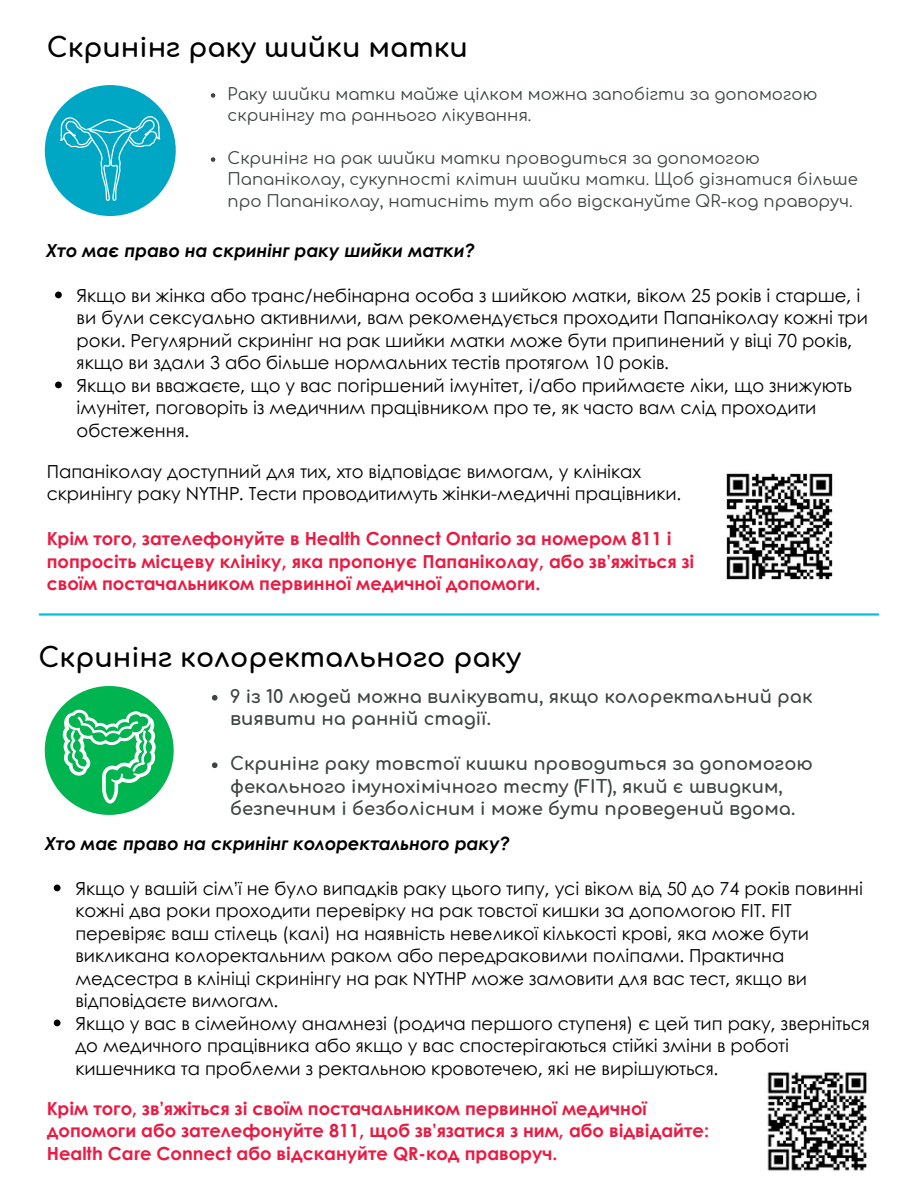
<style>
.page{position:relative;width:918px;height:1188px;background:#fff}
.page>*{position:absolute;margin:0;border:0;box-sizing:border-box;transform-origin:0 0}
.t1{font:700 27px "Comfortaa";color:#000}
.t2{font:18px/22.5px "Century Gothic";color:#000}
.t3{font:700 18px/22.5px "Century Gothic";color:#ea1b43}
.t4{font:700 18px/22.5px "Comfortaa";color:#3d4442}
.t5{font:italic 700 18px "Century Gothic";color:#000}
.t6{font:16.5px/21.3px "Comfortaa";color:#3d4442}
</style>
<div class="page">
<svg style="left:55px;top:292px;width:7px;height:6px"></svg>
<svg style="left:55px;top:382px;width:7px;height:6px"></svg>
<svg style="left:211px;top:93px;width:4px;height:5px"></svg>
<svg style="left:211px;top:157px;width:4px;height:5px"></svg>
<svg style="left:45px;top:85px;width:130px;height:131px"></svg>
<img style="left:726px;top:473px;width:107px;height:107px">
<svg style="left:212px;top:695px;width:6px;height:6px"></svg>
<svg style="left:212px;top:762px;width:6px;height:6px"></svg>
<svg style="left:45px;top:686px;width:129px;height:129px"></svg>
<svg style="left:54px;top:885px;width:7px;height:6px"></svg>
<svg style="left:54px;top:1020px;width:7px;height:6px"></svg>
<img style="left:767px;top:1072px;width:100px;height:99px">
<hr style="left:40px;top:613px;width:838px;height:3px;background:#00c1de">
<h1 class="t1" style="left:47px;top:34px;width:423px">Скринінг раку шийки матки</h1>
<h2 class="t6" style="left:228px;top:84px;width:591px">Раку шийки матки майже цілком можна запобігти за допомогою скринінгу та раннього лікування.</h2>
<p class="t6" style="left:228px;top:148px;width:632px">Скринінг на рак шийки матки проводиться за допомогою<br>Папаніколау, сукупності клітин шийки матки. Щоб дізнатися більше про Папаніколау, натисніть тут або відскануйте QR-код праворуч.</p>
<p class="t5" style="left:46px;top:236px;width:430px">Хто має право на скринінг раку шийки матки?</p>
<p class="t2" style="left:77px;top:283px;width:793px">Якщо ви жінка або транс/небінарна особа з шийкою матки, віком 25 років і старше, і ви були сексуально активними, вам рекомендується проходити Папаніколау кожні три роки. Регулярний скринінг на рак шийки матки може бути припинений у віці 70 років, якщо ви здали 3 або більше нормальних тестів протягом 10 років.</p>
<p class="t2" style="left:77px;top:373px;width:777px">Якщо ви вважаєте, що у вас погіршений імунітет, і/або приймаєте ліки, що знижують імунітет, поговоріть із медичним працівником про те, як часто вам слід проходити обстеження.</p>
<p class="t2" style="left:47px;top:459px;width:636px">Папаніколау доступний для тих, хто відповідає вимогам, у клініках скринінгу раку NYTHP. Тести проводитимуть жінки-медичні працівники.</p>
<p class="t3" style="left:47px;top:527px;width:649px">Крім того, зателефонуйте в Health Connect Ontario за номером 811 і попросіть місцеву клініку, яка пропонує Папаніколау, або зв’яжіться зі своїм постачальником первинної медичної допомоги.</p>
<p class="t1" style="left:39px;top:643px;width:484px">Скринінг колоректального раку</p>
<h1 class="t4" style="left:230px;top:686px;width:584px">9 із 10 людей можна вилікувати, якщо колоректальний рак виявити на ранній стадії.</h1>
<p class="t4" style="left:230px;top:753px;width:584px">Скринінг раку товстої кишки проводиться за допомогою фекального імунохімічного тесту (FIT), який є швидким, безпечним і безболісним і може бути проведений вдома.</p>
<p class="t5" style="left:45px;top:829px;width:466px">Хто має право на скринінг колоректального раку?</p>
<p class="t2" style="left:75px;top:876px;width:789px">Якщо у вашій сім’ї не було випадків раку цього типу, усі віком від 50 до 74 років повинні кожні два роки проходити перевірку на рак товстої кишки за допомогою FIT. FIT перевіряє ваш стілець (калі) на наявність невеликої кількості крові, яка може бути викликана колоректальним раком або передраковими поліпами. Практична медсестра в клініці скринінгу на рак NYTHP може замовити для вас тест, якщо ви відповідаєте вимогам.</p>
<p class="t2" style="left:75px;top:1011px;width:796px">Якщо у вас в сімейному анамнезі (родича першого ступеня) є цей тип раку, зверніться до медичного працівника або якщо у вас спостерігаються стійкі зміни в роботі кишечника та проблеми з ректальною кровотечею, які не вирішуються.</p>
<h2 class="t3" style="left:47px;top:1096px;width:664px">Крім того, зв’яжіться зі своїм постачальником первинної медичної допомоги або зателефонуйте 811, щоб зв’язатися з ним, або відвідайте:<br>Health Care Connect або відскануйте QR-код праворуч.</h2>
</div>
